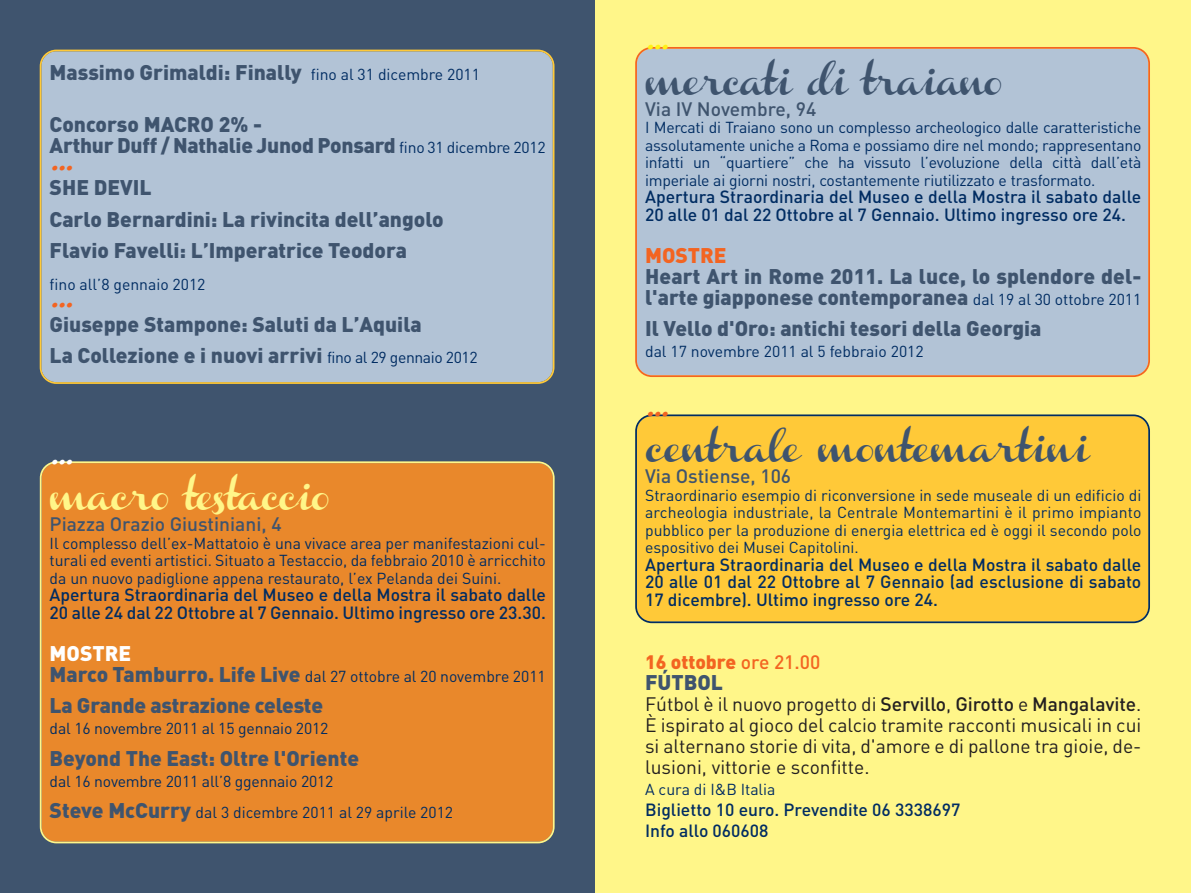
<style>
.page{position:relative;width:1191px;height:893px;background:#fff}
.page>*{position:absolute;margin:0;border:0;box-sizing:border-box;transform-origin:0 0}
.t1{font:28px "Channel Slanted 1";color:#3f546e}
.t2{font:28px "Channel Slanted 1";letter-spacing:-.04em;color:#3f546e}
.t3{font:28px "Channel Slanted 1";letter-spacing:-.04em;color:#fff689}
.t4{font:28px "Channel Slanted 1";color:#f36421}
.t5{font:28px "Channel Slanted 1";color:#fff}
.t6{font:28px "Channel Slanted 1";color:#fff116}
.t7{font:900 21px/31.5px "DIN";color:#3f546e}
.t8{font:900 21px "DIN";color:#fff}
.t9{font:900 21px "DIN";color:#f36421}
.t10{font:19.25px/21px "DIN";color:#231f20;text-align:justify}
.t11{font:500 19.25px "DIN";color:#3f546e}
.t12{font:900 19.25px "DIN";color:#f36421}
.t13{font:500 17.5px/17.5px "DIN";color:#002c62}
.t14{font:15.75px/17.5px "DIN";color:#002c62;text-align:justify}
.s1{font-weight:400;font-size:15.75px;color:#002c62}
.s2{font-weight:900;font-size:21px;color:#3f546e}
.s3{font-weight:500}
</style>
<div class="page">
<div style="left:0;top:0;width:595px;height:893px;background:#3f546e"></div>
<div style="left:40px;top:461px;width:514px;height:382px;background:#e9882b"></div>
<div style="left:595px;top:0;width:596px;height:893px;background:#fff689"></div>
<div style="left:40px;top:50px;width:514px;height:334px;background:#b2c3d6"></div>
<div style="left:635px;top:414px;width:515px;height:209px;background:#ffc938"></div>
<div style="left:635px;top:47px;width:515px;height:330px;background:#b2c3d6"></div>
<h2 class="t7" style="left:50px;top:57px;width:432px">Massimo Grimaldi: Finally <span class="s1">fino al 31 dicembre 2011</span></h2>
<h2 class="t7" style="left:50px;top:115px;width:498px;line-height:21px">Concorso MACRO 2% -<br>Arthur Duff / Nathalie Junod Ponsard <span class="s1">fino 31 dicembre 2012</span></h2>
<h1 class="t4" style="left:50px;top:153px;width:24px">...</h1>
<h2 class="t7" style="left:50px;top:172px;width:395px">SHE DEVIL<br>Carlo Bernardini: La rivincita dell’angolo<br>Flavio Favelli: L’Imperatrice Teodora</h2>
<p class="t14" style="left:50px;top:276px;width:157px">fino all’8 gennaio 2012</p>
<h1 class="t4" style="left:50px;top:290px;width:24px">...</h1>
<h2 class="t7" style="left:50px;top:309px;width:429px">Giuseppe Stampone: Saluti da L’Aquila<br>La Collezione e i nuovi arrivi <span class="s1">fino al 29 gennaio 2012</span></h2>
<h1 class="t5" style="left:50px;top:447px;width:24px">...</h1>
<h1 class="t3" style="left:50px;top:489px;width:282px">macro testaccio</h1>
<p class="t11" style="left:50px;top:514px;width:233px">Piazza Orazio Giustiniani, 4</p>
<p class="t14" style="left:50px;top:535px;width:498px">Il complesso dell’ex-Mattatoio è una vivace area per manifestazioni cul&shy;turali ed eventi artistici. Situato a Testaccio, da febbraio 2010 è arricchito da un nuovo padiglione appena restaurato, l’ex Pelanda dei Suini.</p>
<p class="t13" style="left:50px;top:587px;width:498px">Apertura Straordinaria del Museo e della Mostra il sabato dalle<br>20 alle 24 dal 22 Ottobre al 7 Gennaio. Ultimo ingresso ore 23.30.</p>
<h2 class="t8" style="left:50px;top:641px;width:83px">MOSTRE</h2>
<p class="t14" style="left:50px;top:668px;width:498px"><span class="s2">Marco Tamburro. Life Live</span> dal 27 ottobre al 20 novembre 2011</p>
<h2 class="t7" style="left:50px;top:690px;width:275px">La Grande astrazione celeste</h2>
<p class="t14" style="left:50px;top:720px;width:280px">dal 16 novembre 2011 al 15 gennaio 2012</p>
<h2 class="t7" style="left:50px;top:743px;width:311px">Beyond The East: Oltre l'Oriente</h2>
<p class="t14" style="left:50px;top:766px;width:405px;line-height:31.5px">dal 16 novembre 2011 all’8 ggennaio 2012<br><span class="s2">Steve McCurry</span> dal 3 dicembre 2011 al 29 aprile 2012</p>
<h1 class="t6" style="left:645px;top:32px;width:24px">...</h1>
<h1 class="t2" style="left:645px;top:74px;width:359px">mercati di traiano</h1>
<p class="t11" style="left:645px;top:98px;width:173px">Via IV Novembre, 94</p>
<p class="t14" style="left:645px;top:119px;width:498px">I Mercati di Traiano sono un complesso archeologico dalle caratteristiche assolutamente uniche a Roma e possiamo dire nel mondo; rappresentano infatti un “quartiere” che ha vissuto l’evoluzione della città dall’età imperiale ai giorni nostri, costantemente riutilizzato e trasformato.</p>
<p class="t13" style="left:645px;top:188px;width:498px">Apertura Straordinaria del Museo e della Mostra il sabato dalle<br>20 alle 01 dal 22 Ottobre al 7 Gennaio. Ultimo ingresso ore 24.</p>
<h2 class="t9" style="left:645px;top:243px;width:83px">MOSTRE</h2>
<h2 class="t7" style="left:645px;top:266px;width:498px;line-height:21px">Heart Art in Rome 2011. La luce, lo splendore del&shy;l'arte giapponese contemporanea <span class="s1">dal 19 al 30 ottobre 2011</span></h2>
<h2 class="t7" style="left:645px;top:313px;width:398px">Il Vello d'Oro: antichi tesori della Georgia</h2>
<p class="t14" style="left:645px;top:343px;width:280px">dal 17 novembre 2011 al 5 febbraio 2012</p>
<h1 class="t4" style="left:645px;top:399px;width:24px">...</h1>
<h1 class="t1" style="left:645px;top:441px;width:445px">centrale montemartini</h1>
<p class="t11" style="left:645px;top:465px;width:148px">Via Ostiense, 106</p>
<p class="t14" style="left:645px;top:486px;width:498px">Straordinario esempio di riconversione in sede museale di un edificio di archeologia industriale, la Centrale Montemartini è il primo impianto pubblico per la produzione di energia elettrica ed è oggi il secondo polo espositivo dei Musei Capitolini.</p>
<p class="t13" style="left:645px;top:556px;width:498px;text-align:justify">Apertura Straordinaria del Museo e della Mostra il sabato dalle 20 alle 01 dal 22 Ottobre al 7 Gennaio (ad esclusione di sabato 17 dicembre). Ultimo ingresso ore 24.</p>
<p class="t12" style="left:645px;top:651px;width:177px">16 ottobre <span class="s3">ore 21.00</span></p>
<h2 class="t7" style="left:645px;top:667px;width:79px">FÚTBOL</h2>
<p class="t10" style="left:645px;top:693px;width:498px">Fútbol è il nuovo progetto di <span class="s3">Servillo</span>, <span class="s3">Girotto</span> e <span class="s3">Mangalavite</span>.<br>È ispirato al gioco del calcio tramite racconti musicali in cui si alternano storie di vita, d'amore e di pallone tra gioie, de&shy;lusioni, vittorie e sconfitte.</p>
<p class="t14" style="left:645px;top:780px;width:132px">A cura di I&amp;B Italia</p>
<p class="t13" style="left:645px;top:799px;width:317px;line-height:21px">Biglietto 10 euro. Prevendite 06 3338697<br>Info allo 060608</p>
</div>
